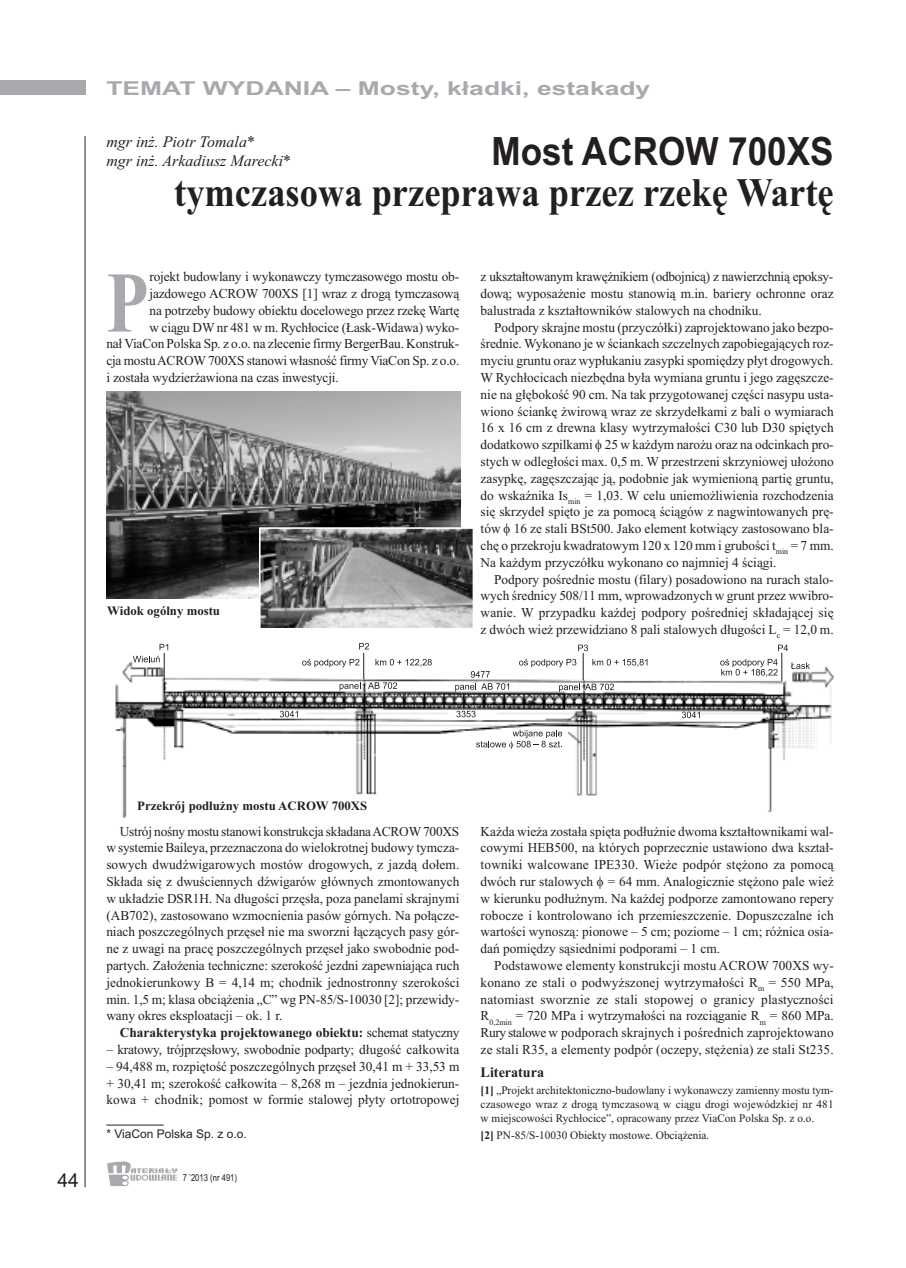
<style>
.page{position:relative;width:906px;height:1268px;background:#fff}
.page>*{position:absolute;margin:0;border:0;box-sizing:border-box;transform-origin:0 0}
.t1{font:700 86.25px "Times New Roman";color:#a8a9ad;scale:.8 1}
.t2{font:700 40.5px "Times New Roman";color:#231f20;scale:.9 1}
.t3{font:700 39px "Arial";color:#231f20;scale:.9 1}
.t4{font:700 19.2px "Arial";color:#a8a9ad;scale:1.38 1}
.t5{font:19.2px "Arial";color:#231f20}
.t6{font:italic 16.05px/19.2px "Times New Roman";color:#231f20}
.t7{font:700 14.4px "Times New Roman";color:#231f20}
.t8{font:13.65px/16.8px "Times New Roman";letter-spacing:-.005em;color:#231f20;text-align:justify}
.t9{font:700 13.65px "Times New Roman";color:#231f20}
.t10{font:700 12.75px "Times New Roman";color:#231f20}
.t11{font:12px "Arial";color:#231f20}
.t12{font:11.55px/14.4px "Times New Roman";color:#231f20;text-align:justify}
.t13{font:9.6px "Arial";color:#231f20;scale:.8 1}
.s1{font-weight:400}
.s2{font-weight:700}
</style>
<div class="page">
<div style="left:0;top:81px;width:85px;height:14px;background:#a8a9ad"></div>
<hr style="left:85px;top:136px;width:1px;height:1050px;background:#231f20">
<svg style="left:107px;top:1161px;width:70px;height:24px"></svg>
<hr style="left:106px;top:1124px;width:58px;height:1px;background:#231f20">
<img style="left:107px;top:391px;width:353px;height:207px">
<img style="left:262px;top:530px;width:209px;height:96px">
<div style="left:259px;top:527px;width:215px;height:102px;border:2px solid #fff"></div>
<img style="left:115px;top:642px;width:718px;height:175px">
<svg style="left:280px;top:710px;width:18px;height:7px"></svg>
<svg style="left:456px;top:710px;width:19px;height:7px"></svg>
<svg style="left:682px;top:711px;width:18px;height:7px"></svg>
<svg style="left:471px;top:671px;width:19px;height:6px"></svg>
<svg style="left:476px;top:729px;width:86px;height:20px"></svg>
<svg style="left:455px;top:683px;width:54px;height:8px"></svg>
<svg style="left:302px;top:643px;width:130px;height:47px"></svg>
<svg style="left:133px;top:643px;width:35px;height:36px"></svg>
<svg style="left:519px;top:644px;width:128px;height:47px"></svg>
<svg style="left:720px;top:644px;width:90px;height:37px"></svg>
<div style="left:137px;top:801px;width:626px;height:20px;background:#fff"></div>
<h3 class="t4" style="left:106px;top:77px;width:396px">TEMAT WYDANIA – Mosty, kładki, estakady</h3>
<p class="t6" style="left:106px;top:132px;width:186px">mgr inż. Piotr Tomala*<br>mgr inż. Arkadiusz Marecki*</p>
<h3 class="t3" style="left:491px;top:128px;width:381px">Most ACROW 700XS</h3>
<h2 class="t2" style="left:174px;top:168px;width:734px">tymczasowa przeprawa przez rzekę Wartę</h2>
<h1 class="t1" style="left:106px;top:251px;width:54px">P</h1>
<p class="t8" style="left:149px;top:268px;width:311px">rojekt budowlany i wykonawczy tymczasowego mostu ob-</p>
<p class="t8" style="left:149px;top:285px;width:311px">jazdowego ACROW 700XS [1] wraz z drogą tymczasową</p>
<p class="t8" style="left:149px;top:301px;width:311px">na potrzeby budowy obiektu docelowego przez rzekę Wartę</p>
<p class="t8" style="left:149px;top:318px;width:311px">w ciągu DW nr 481 w m. Rychłocice (Łask-Widawa) wyko-</p>
<p class="t8" style="left:106px;top:335px;width:354px">nał ViaCon Polska Sp. z o.o. na zlecenie firmy BergerBau. Konstruk-</p>
<p class="t8" style="left:106px;top:352px;width:354px">cja mostuACROW 700XS stanowi własność firmy ViaCon Sp. z o.o.</p>
<p class="t8" style="left:106px;top:369px;width:234px">i została wydzierżawiona na czas inwestycji.</p>
<p class="t10" style="left:107px;top:602px;width:114px">Widok ogólny mostu</p>
<p class="t8" style="left:480px;top:268px;width:354px">z ukształtowanym krawężnikiem (odbojnicą) z nawierzchnią epoksy&shy;dową; wyposażenie mostu stanowią m.in. bariery ochronne oraz balustrada z kształtowników stalowych na chodniku.</p>
<p class="t8" style="left:480px;top:318px;width:354px;text-indent:14px">Podpory skrajne mostu (przyczółki) zaprojektowano jako bezpo&shy;średnie. Wykonano je w ściankach szczelnych zapobiegających roz&shy;myciu gruntu oraz wypłukaniu zasypki spomiędzy płyt drogowych.<br>W Rychłocicach niezbędna była wymiana gruntu i jego zagęszcze&shy;nie na głębokość 90 cm. Na tak przygotowanej części nasypu usta&shy;wiono ściankę żwirową wraz ze skrzydełkami z bali o wymiarach 16 x 16 cm z drewna klasy wytrzymałości C30 lub D30 spiętych dodatkowo szpilkami 25 w każdym narożu oraz na odcinkach pro&shy;stych w odległości max. 0,5 m. W przestrzeni skrzyniowej ułożono zasypkę, zagęszczając ją, podobnie jak wymienioną partię gruntu, do wskaźnika Is<sub>min</sub> = 1,03. W celu uniemożliwienia rozchodzenia się skrzydeł spięto je za pomocą ściągów z nagwintowanych prę&shy;tów 16 ze stali BSt500. Jako element kotwiący zastosowano bla&shy;chę o przekroju kwadratowym 120 x 120 mm i grubości t<sub>min</sub> = 7 mm.<br>Na każdym przyczółku wykonano co najmniej 4 ściągi.</p>
<p class="t8" style="left:480px;top:570px;width:354px;text-indent:14px">Podpory pośrednie mostu (filary) posadowiono na rurach stalo&shy;wych średnicy 508/11 mm, wprowadzonych w grunt przez wwibro&shy;wanie. W przypadku każdej podpory pośredniej składającej się z dwóch wież przewidziano 8 pali stalowych długości L<sub>c</sub> = 12,0 m.</p>
<h3 class="t5" style="left:57px;top:1168px;width:23px">44</h3>
<p class="t10" style="left:137px;top:798px;width:231px">Przekrój podłużny mostu ACROW 700XS</p>
<p class="t8" style="left:106px;top:822px;width:354px;text-indent:14px">Ustrój nośny mostu stanowi konstrukcja składanaACROW 700XS w systemie Baileya, przeznaczona do wielokrotnej budowy tymcza&shy;sowych dwudźwigarowych mostów drogowych, z jazdą dołem.<br>Składa się z dwuściennych dźwigarów głównych zmontowanych w układzie DSR1H. Na długości przęsła, poza panelami skrajnymi (AB702), zastosowano wzmocnienia pasów górnych. Na połącze&shy;niach poszczególnych przęseł nie ma sworzni łączących pasy gór&shy;ne z uwagi na pracę poszczególnych przęseł jako swobodnie pod&shy;partych. Założenia techniczne: szerokość jezdni zapewniająca ruch jednokierunkowy B = 4,14 m; chodnik jednostronny szerokości min. 1,5 m; klasa obciążenia „C” wg PN-85/S-10030 [2]; przewidy&shy;wany okres eksploatacji – ok. 1 r.</p>
<p class="t9" style="left:120px;top:1024px;width:341px">Charakterystyka projektowanego obiektu: <span class="s1">schemat statyczny</span></p>
<p class="t8" style="left:106px;top:1040px;width:354px">– kratowy, trójprzęsłowy, swobodnie podparty; długość całkowita</p>
<p class="t8" style="left:106px;top:1057px;width:354px">– 94,488 m, rozpiętość poszczególnych przęseł 30,41 m + 33,53 m + 30,41 m; szerokość całkowita – 8,268 m – jezdnia jednokierun&shy;kowa + chodnik; pomost w formie stalowej płyty ortotropowej</p>
<p class="t8" style="left:480px;top:822px;width:354px">Każda wieża została spięta podłużnie dwoma kształtownikami wal&shy;cowymi HEB500, na których poprzecznie ustawiono dwa kształ&shy;towniki walcowane IPE330. Wieże podpór stężono za pomocą dwóch rur stalowych = 64 mm. Analogicznie stężono pale wież w kierunku podłużnym. Na każdej podporze zamontowano repery robocze i kontrolowano ich przemieszczenie. Dopuszczalne ich wartości wynoszą: pionowe – 5 cm; poziome – 1 cm; różnica osia&shy;dań pomiędzy sąsiednimi podporami – 1 cm.</p>
<p class="t8" style="left:480px;top:956px;width:355px;text-indent:13px">Podstawowe elementy konstrukcji mostu ACROW 700XS wy&shy;konano ze stali o podwyższonej wytrzymałości R<sub>m</sub> = 550 MPa, natomiast sworznie ze stali stopowej o granicy plastyczności R<sub>0,2min</sub> = 720 MPa i wytrzymałości na rozciąganie R<sub>m</sub> = 860 MPa.<br>Rury stalowe w podporach skrajnych i pośrednich zaprojektowano ze stali R35, a elementy podpór (oczepy, stężenia) ze stali St235.</p>
<p class="t7" style="left:480px;top:1063px;width:65px">Literatura</p>
<p class="t12" style="left:480px;top:1082px;width:354px"><span class="s2">[1]</span> „Projekt architektoniczno-budowlany i wykonawczy zamienny mostu tym&shy;czasowego wraz z drogą tymczasową w ciągu drogi wojewódzkiej nr 481 w miejscowości Rychłocice”, opracowany przez ViaCon Polska Sp. z o.o.</p>
<p class="t11" style="left:106px;top:1126px;width:142px">* ViaCon Polska Sp. z o.o.</p>
<p class="t12" style="left:480px;top:1127px;width:230px"><span class="s2">[2]</span> PN-85/S-10030 Obiekty mostowe. Obciążenia.</p>
<p class="t13" style="left:183px;top:1171px;width:69px">7 ’2013 (nr 491)</p>
</div>
